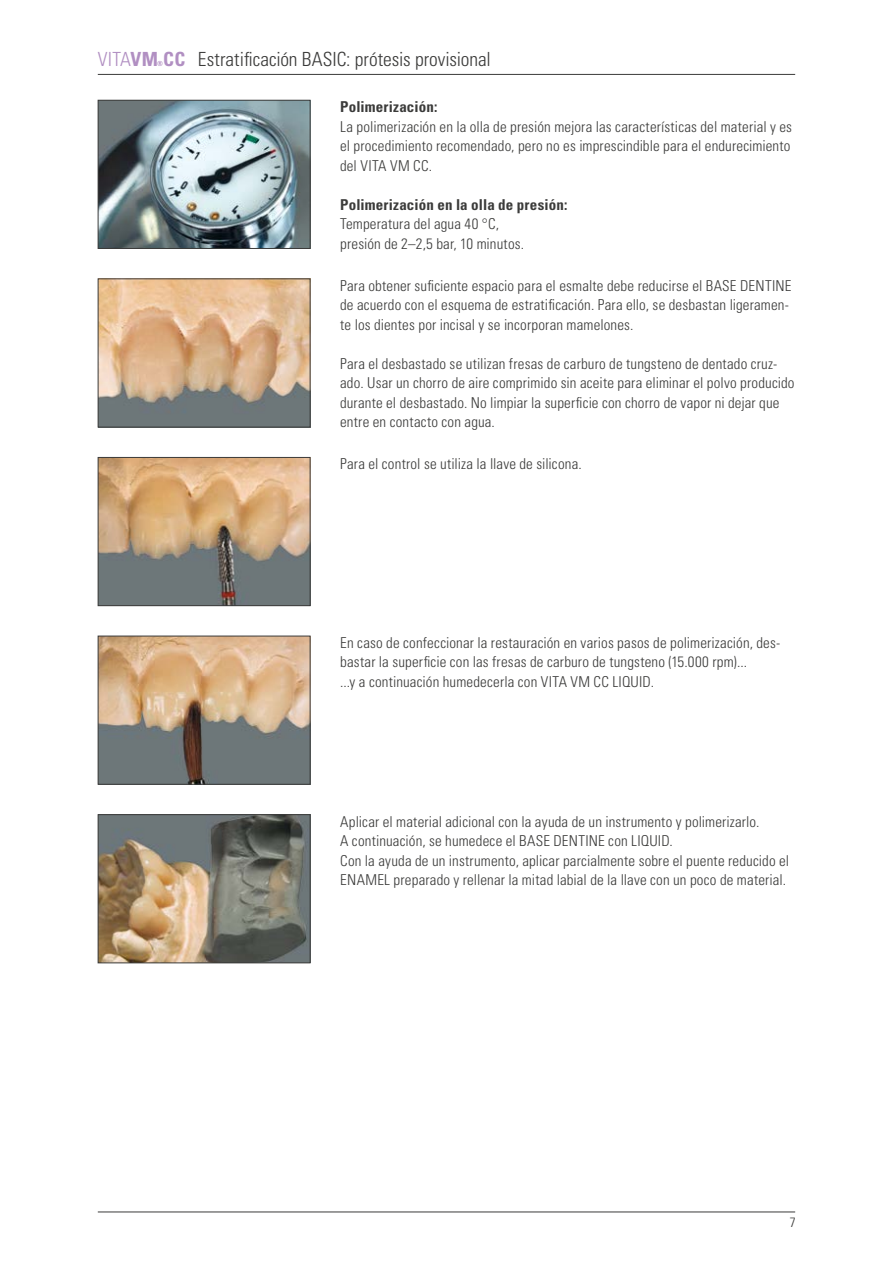
<style>
.page{position:relative;width:893px;height:1263px;background:#fff}
.page>*{position:absolute;margin:0;border:0;box-sizing:border-box;transform-origin:0 0}
.t1{font:300 condensed 19.5px "Univers LT";color:#3b3b3a}
.t2{font:300 condensed 19.5px "Univers LT";color:#b18fc2}
.t3{font:300 condensed 15px/19.5px "Univers LT";letter-spacing:.01em;color:#3b3b3a}
.t4{font:700 condensed 15px "Univers LT";letter-spacing:.01em;color:#3b3b3a}
.t5{font:300 condensed 13.5px "Univers LT";color:#3b3b3a}
.t6{font:700 condensed 7.05px "Univers LT";color:#b18fc2}
.s1{font-weight:700}
</style>
<div class="page">
<hr style="left:98px;top:74px;width:697px;height:1px;background:#3b3b3a">
<hr style="left:98px;top:1212px;width:697px;height:1px;background:#3b3b3a">
<img style="left:100px;top:102px;width:208px;height:145px">
<div style="left:98px;top:100px;width:212px;height:149px;border:1px solid #3b3b3a"></div>
<img style="left:100px;top:459px;width:208px;height:145px">
<div style="left:98px;top:457px;width:212px;height:149px;border:1px solid #3b3b3a"></div>
<img style="left:100px;top:638px;width:208px;height:144px">
<div style="left:98px;top:636px;width:212px;height:148px;border:1px solid #3b3b3a"></div>
<img style="left:100px;top:816px;width:208px;height:145px">
<div style="left:98px;top:814px;width:212px;height:149px;border:1px solid #3b3b3a"></div>
<img style="left:100px;top:281px;width:208px;height:144px">
<div style="left:98px;top:279px;width:212px;height:148px;border:1px solid #3b3b3a"></div>
<h1 class="t2" style="left:98px;top:47px;width:89px">VITA<span class="s1">VM CC</span></h1>
<p class="t6" style="left:157px;top:59px;width:7px">®</p>
<h1 class="t1" style="left:198px;top:47px;width:294px">Estratificación BASIC: prótesis provisional</h1>
<p class="t4" style="left:340px;top:98px;width:99px">Polimerización:</p>
<p class="t3" style="left:340px;top:117px;width:453px;text-align:justify">La polimerización en la olla de presión mejora las características del material y es el procedimiento recomendado, pero no es imprescindible para el endurecimiento del VITA VM CC.</p>
<p class="t4" style="left:340px;top:195px;width:229px">Polimerización en la olla de presión:</p>
<p class="t3" style="left:340px;top:214px;width:185px">Temperatura del agua 40 °C, presión de 2–2,5 bar, 10 minutos.</p>
<p class="t3" style="left:340px;top:276px;width:453px">Para obtener suficiente espacio para el esmalte debe reducirse el BASE DENTINE de acuerdo con el esquema de estratificación. Para ello, se desbastan ligeramen&shy;te los dientes por incisal y se incorporan mamelones.</p>
<p class="t3" style="left:340px;top:354px;width:456px">Para el desbastado se utilizan fresas de carburo de tungsteno de dentado cruz&shy;ado. Usar un chorro de aire comprimido sin aceite para eliminar el polvo producido durante el desbastado. No limpiar la superficie con chorro de vapor ni dejar que entre en contacto con agua.</p>
<p class="t3" style="left:340px;top:454px;width:243px">Para el control se utiliza la llave de silicona.</p>
<p class="t3" style="left:340px;top:633px;width:442px">En caso de confeccionar la restauración en varios pasos de polimerización, des&shy;bastar la superficie con las fresas de carburo de tungsteno (15.000 rpm)...<br>...y a continuación humedecerla con VITA VM CC LIQUID.</p>
<p class="t3" style="left:340px;top:811px;width:450px">Aplicar el material adicional con la ayuda de un instrumento y polimerizarlo.<br>A continuación, se humedece el BASE DENTINE con LIQUID.<br>Con la ayuda de un instrumento, aplicar parcialmente sobre el puente reducido el ENAMEL preparado y rellenar la mitad labial de la llave con un poco de material.</p>
<p class="t5" style="left:790px;top:1214px;width:7px">7</p>
</div>
